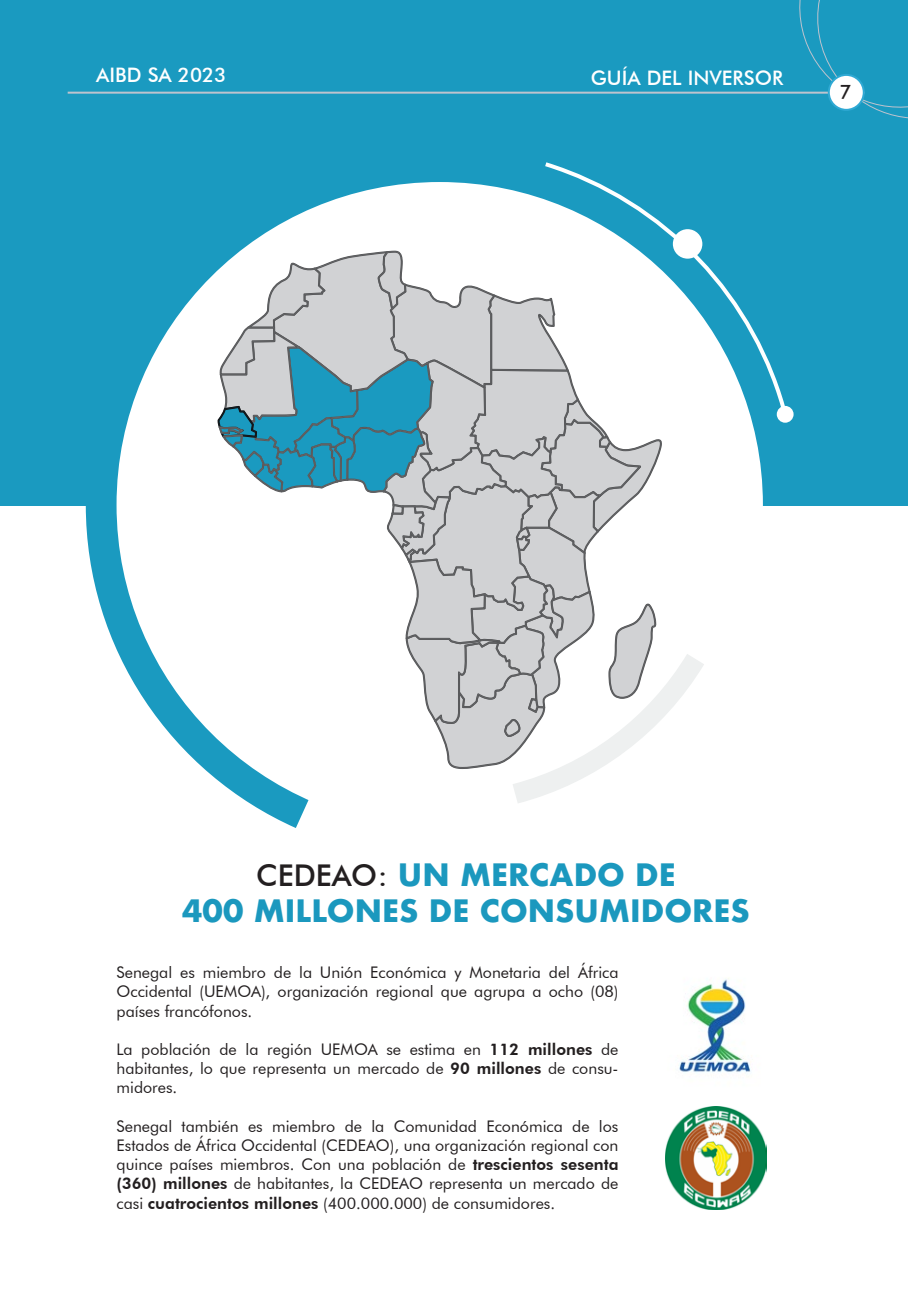
<style>
.page{position:relative;width:908px;height:1304px;background:#fff}
.page>*{position:absolute;margin:0;border:0;box-sizing:border-box;transform-origin:0 0}
.t1{font:700 30px/36px "Futura";color:#1b98be;text-align:center}
.t2{font:500 20px "Futura BT";color:#fff}
.t3{font:500 20px "Futura BT";color:#231f20}
.t4{font:16px/19.2px "Futura BT";color:#231f20;text-align:justify}
.s1{font-family:"Futura BT";font-weight:500;color:#231f20}
.s2{font-weight:800}
</style>
<div class="page">
<div style="left:0;top:0;width:907px;height:506px;background:#1a9ac0"></div>
<svg style="left:85px;top:386px;width:216px;height:442px"></svg>
<div style="left:116px;top:182px;width:646px;height:646px;background:#fff;border-radius:50%"></div>
<svg style="left:540px;top:162px;width:250px;height:262px"></svg>
<div style="left:672px;top:229px;width:30px;height:30px;background:#fff;border-radius:50%"></div>
<div style="left:776px;top:406px;width:17px;height:17px;background:#fff;border-radius:50%"></div>
<svg style="left:218px;top:251px;width:504px;height:567px"></svg>
<svg style="left:789px;top:0;width:118px;height:119px"></svg>
<hr style="left:68px;top:92px;width:796px;height:2px;background:#bec3ce">
<div style="left:828px;top:75px;width:35px;height:35px;background:#fff;border-radius:50%"></div>
<div style="left:827px;top:74px;width:37px;height:37px;border:2px solid #2fa9d4;border-radius:50%"></div>
<img style="left:665px;top:1107px;width:101px;height:102px">
<img style="left:679px;top:978px;width:72px;height:95px">
<p class="t2" style="left:96px;top:63px;width:131px">AIBD SA 2023</p>
<p class="t2" style="left:590px;top:65px;width:194px">GUÍA DEL INVERSOR</p>
<p class="t3" style="left:839px;top:80px;width:14px">7</p>
<h1 class="t1" style="left:182px;top:857px;width:569px"><span class="s1">CEDEAO:</span> UN MERCADO DE<br>400 MILLONES DE CONSUMIDORES</h1>
<p class="t4" style="left:116px;top:963px;width:503px">Senegal es miembro de la Unión Económica y Monetaria del África Occidental (UEMOA), organización regional que agrupa a ocho (08) países francófonos.</p>
<p class="t4" style="left:116px;top:1039px;width:503px">La población de la región UEMOA se estima en <span class="s2">112 millones</span> de habitantes, lo que representa un mercado de <span class="s2">90 millones</span> de consu&shy;midores.</p>
<p class="t4" style="left:116px;top:1116px;width:503px">Senegal también es miembro de la Comunidad Económica de los Estados de África Occidental (CEDEAO), una organización regional con quince países miembros. Con una población de <span class="s2">trescientos sesenta (360) millones</span> de habitantes, la CEDEAO representa un mercado de casi <span class="s2">cuatrocientos millones</span> (400.000.000) de consumidores.</p>
</div>
